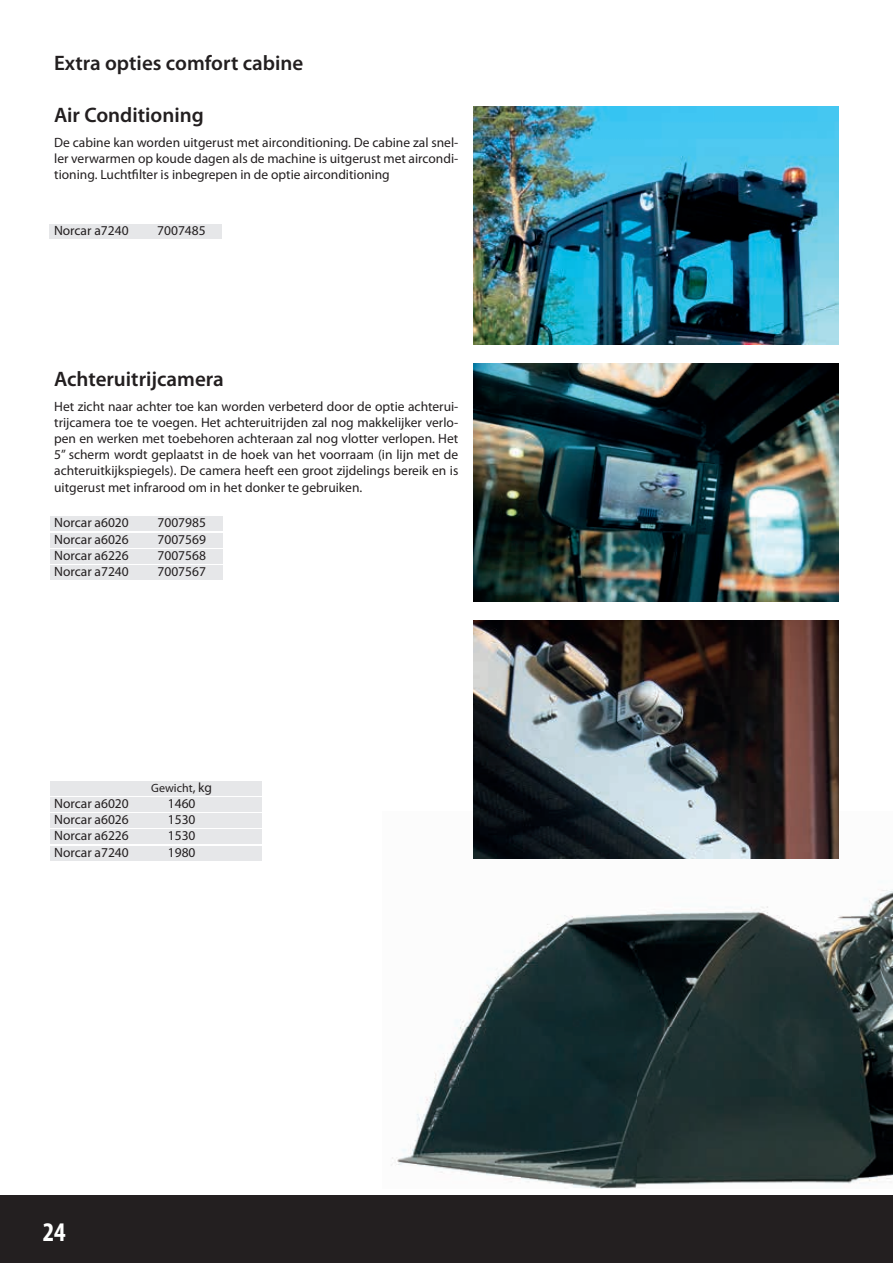
<style>
.page{position:relative;width:893px;height:1263px;background:#fff}
.page>*{position:absolute;margin:0;border:0;box-sizing:border-box;transform-origin:0 0}
.t1{font:700 condensed 27px "Myriad Pro";color:#fff}
.t2{font:600 21px "Myriad Pro";color:#231f20}
.t3{font:13.5px/16.2px "Myriad Pro";color:#231f20;text-align:justify}
.t4{font:12px "Myriad Pro";color:#231f20}
.s1{font-size:13.5px}
</style>
<div class="page">
<div style="left:0;top:1196px;width:893px;height:67px;background:#231f20"></div>
<img style="left:391px;top:620px;width:502px;height:568px">
<img style="left:473px;top:106px;width:366px;height:238px">
<img style="left:473px;top:363px;width:366px;height:239px">
<img style="left:473px;top:621px;width:366px;height:238px">
<div style="left:50px;top:224px;width:172px;height:14px;background:#e6e7e9"></div>
<div style="left:50px;top:517px;width:172px;height:14px;background:#e6e7e9"></div>
<div style="left:50px;top:533px;width:172px;height:14px;background:#e6e7e9"></div>
<div style="left:50px;top:549px;width:172px;height:15px;background:#e6e7e9"></div>
<div style="left:50px;top:565px;width:172px;height:15px;background:#e6e7e9"></div>
<div style="left:50px;top:781px;width:212px;height:14px;background:#e6e7e9"></div>
<div style="left:50px;top:797px;width:212px;height:15px;background:#e6e7e9"></div>
<div style="left:50px;top:813px;width:212px;height:15px;background:#e6e7e9"></div>
<div style="left:50px;top:830px;width:212px;height:14px;background:#e6e7e9"></div>
<div style="left:50px;top:846px;width:212px;height:14px;background:#e6e7e9"></div>
<h2 class="t2" style="left:54px;top:49px;width:251px">Extra opties comfort cabine</h2>
<h2 class="t2" style="left:54px;top:102px;width:151px">Air Conditioning</h2>
<p class="t3" style="left:54px;top:134px;width:406px">De cabine kan worden uitgerust met airconditioning. De cabine zal snel&shy;ler verwarmen op koude dagen als de machine is uitgerust met aircondi&shy;tioning. Luchtfilter is inbegrepen in de optie airconditioning</p>
<p class="t3" style="left:54px;top:222px;width:76px">Norcar a7240</p>
<p class="t3" style="left:157px;top:222px;width:50px">7007485</p>
<h2 class="t2" style="left:54px;top:365px;width:171px">Achteruitrijcamera</h2>
<p class="t3" style="left:54px;top:398px;width:406px">Het zicht naar achter toe kan worden verbeterd door de optie achterui&shy;trijcamera toe te voegen. Het achteruitrijden zal nog makkelijker verlo&shy;pen en werken met toebehoren achteraan zal nog vlotter verlopen. Het 5” scherm wordt geplaatst in de hoek van het voorraam (in lijn met de achteruitkijkspiegels). De camera heeft een groot zijdelings bereik en is uitgerust met infrarood om in het donker te gebruiken.</p>
<p class="t3" style="left:54px;top:514px;width:76px">Norcar a6020</p>
<p class="t3" style="left:157px;top:514px;width:50px">7007985</p>
<p class="t3" style="left:54px;top:531px;width:76px">Norcar a6026</p>
<p class="t3" style="left:157px;top:531px;width:50px">7007569</p>
<p class="t3" style="left:54px;top:547px;width:76px">Norcar a6226</p>
<p class="t3" style="left:157px;top:547px;width:50px">7007568</p>
<p class="t3" style="left:54px;top:563px;width:76px">Norcar a7240</p>
<p class="t3" style="left:157px;top:563px;width:50px">7007567</p>
<p class="t4" style="left:151px;top:780px;width:62px">Gewicht<span class="s1">, kg</span></p>
<p class="t3" style="left:54px;top:795px;width:76px">Norcar a6020</p>
<p class="t3" style="left:168px;top:795px;width:29px">1460</p>
<p class="t3" style="left:54px;top:811px;width:76px">Norcar a6026</p>
<p class="t3" style="left:168px;top:811px;width:29px">1530</p>
<p class="t3" style="left:54px;top:827px;width:76px">Norcar a6226</p>
<p class="t3" style="left:168px;top:827px;width:29px">1530</p>
<p class="t3" style="left:54px;top:844px;width:76px">Norcar a7240</p>
<p class="t3" style="left:168px;top:844px;width:29px">1980</p>
<h1 class="t1" style="left:43px;top:1215px;width:25px">24</h1>
</div>
